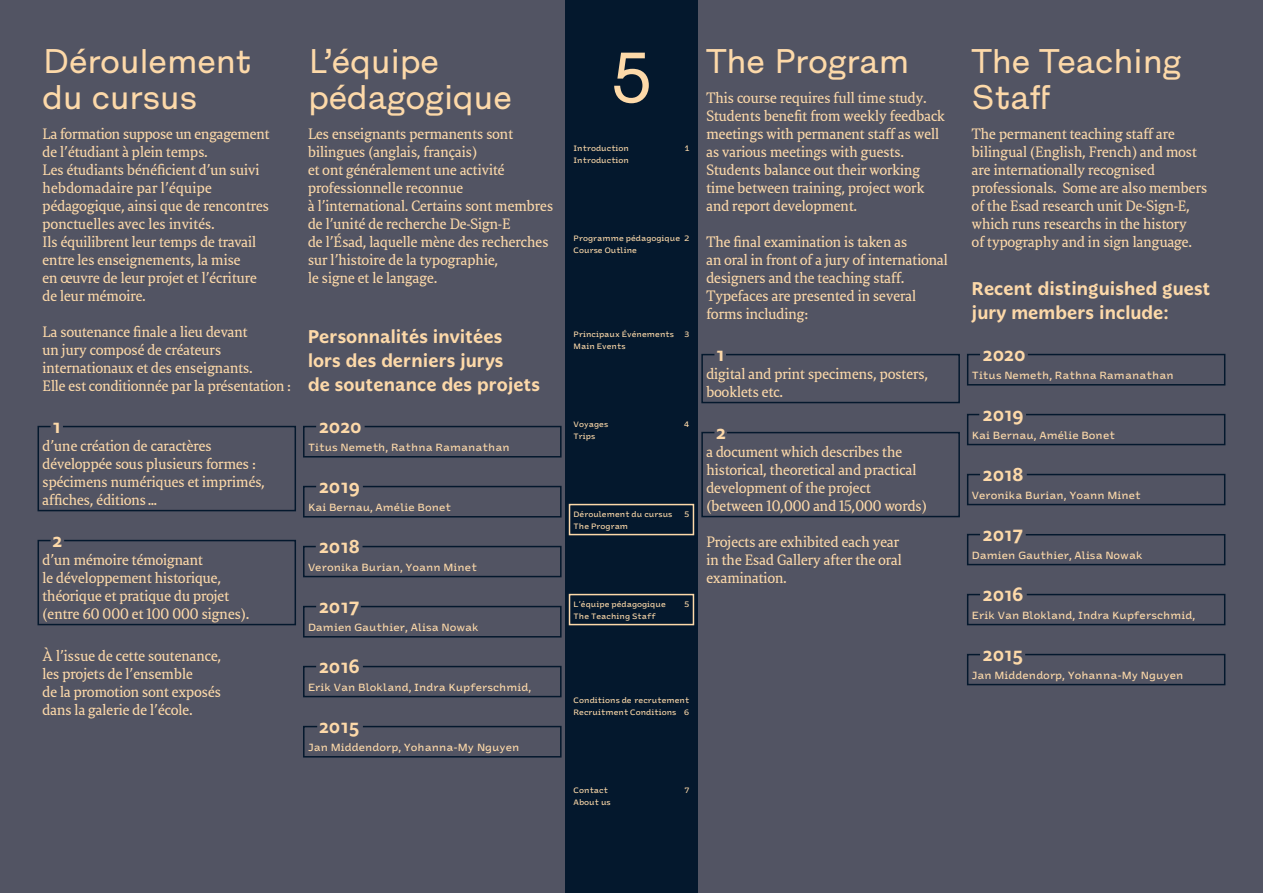
<style>
.page{position:relative;width:1263px;height:893px;background:#fff}
.page>*{position:absolute;margin:0;border:0;box-sizing:border-box;transform-origin:0 0}
.t1{font:75px "Welfare Grot";color:#fdd9a9}
.t2{font:36px/36px "Welfare Grot";color:#fdd9a9}
.t3{font:700 18px/24px "Safar";color:#fdd9a9}
.t4{font:15px/18px "Neel Serif";color:#fdd9a9}
.t5{font:12px "Tiga Micro";color:#fdd9a9}
.t6{font:9px/12px "Tiga Micro";color:#fdd9a9}
</style>
<div class="page">
<div style="left:0;top:0;width:565px;height:893px;background:#525463"></div>
<div style="left:698px;top:0;width:565px;height:893px;background:#525463"></div>
<div style="left:565px;top:0;width:133px;height:893px;background:#04182d"></div>
<div style="left:569px;top:504px;width:125px;height:31px;border:2px solid #fdd9a9"></div>
<div style="left:569px;top:594px;width:125px;height:31px;border:2px solid #fdd9a9"></div>
<svg style="left:37px;top:425px;width:525px;height:93px"></svg>
<svg style="left:37px;top:539px;width:525px;height:99px"></svg>
<svg style="left:303px;top:665px;width:259px;height:33px"></svg>
<svg style="left:303px;top:725px;width:259px;height:33px"></svg>
<svg style="left:701px;top:353px;width:525px;height:51px"></svg>
<svg style="left:701px;top:413px;width:525px;height:105px"></svg>
<svg style="left:967px;top:533px;width:259px;height:33px"></svg>
<svg style="left:967px;top:653px;width:259px;height:33px"></svg>
<svg style="left:967px;top:593px;width:259px;height:33px"></svg>
<h2 class="t2" style="left:43px;top:43px;width:211px">Déroulement du cursus</h2>
<p class="t4" style="left:43px;top:124px;width:228px">La formation suppose un engagement de l’étudiant à plein temps.<br>Les étudiants bénéficient d’un suivi hebdomadaire par l’équipe pédagogique, ainsi que de rencontres ponctuelles avec les invités.<br>Ils équilibrent leur temps de travail entre les enseignements, la mise<br>en œuvre de leur projet et l’écriture de leur mémoire.</p>
<p class="t4" style="left:43px;top:322px;width:250px">La soutenance finale a lieu devant<br>un jury composé de créateurs internationaux et des enseignants.<br>Elle est conditionnée par la présentation :</p>
<p class="t3" style="left:52px;top:414px;width:10px">1</p>
<p class="t4" style="left:43px;top:436px;width:224px">d’une création de caractères développée sous plusieurs formes : spécimens numériques et imprimés, affiches, éditions…</p>
<p class="t3" style="left:52px;top:528px;width:12px">2</p>
<p class="t4" style="left:43px;top:550px;width:208px">d’un mémoire témoignant<br>le développement historique, théorique et pratique du projet (entre 60 000 et 100 000 signes).</p>
<p class="t4" style="left:43px;top:646px;width:180px">À l’issue de cette soutenance, les projets de l’ensemble<br>de la promotion sont exposés dans la galerie de l’école.</p>
<h2 class="t2" style="left:308px;top:43px;width:205px">L’équipe pédagogique</h2>
<p class="t4" style="left:308px;top:124px;width:247px">Les enseignants permanents sont bilingues (anglais, français)<br>et ont généralement une activité professionnelle reconnue<br>à l’international. Certains sont membres de l’unité de recherche De-Sign-E<br>de l’Ésad, laquelle mène des recherches sur l’histoire de la typographie,<br>le signe et le langage.</p>
<p class="t3" style="left:308px;top:324px;width:233px">Personnalités invitées<br>lors des derniers jurys<br>de soutenance des projets</p>
<p class="t3" style="left:319px;top:414px;width:44px">2020</p>
<p class="t5" style="left:308px;top:439px;width:203px">Titus Nemeth, Rathna Ramanathan</p>
<p class="t3" style="left:319px;top:474px;width:42px">2019</p>
<p class="t5" style="left:308px;top:499px;width:145px">Kai Bernau, Amélie Bonet</p>
<p class="t3" style="left:319px;top:534px;width:42px">2018</p>
<p class="t5" style="left:308px;top:559px;width:170px">Veronika Burian, Yoann Minet</p>
<p class="t3" style="left:319px;top:594px;width:42px">2017</p>
<p class="t5" style="left:308px;top:619px;width:172px">Damien Gauthier, Alisa Nowak</p>
<p class="t3" style="left:319px;top:654px;width:42px">2016</p>
<p class="t5" style="left:308px;top:679px;width:225px">Erik Van Blokland, Indra Kupferschmid,</p>
<p class="t3" style="left:319px;top:714px;width:42px">2015</p>
<p class="t5" style="left:308px;top:739px;width:213px">Jan Middendorp, Yohanna-My Nguyen</p>
<h1 class="t1" style="left:609px;top:34px;width:46px">5</h1>
<p class="t6" style="left:574px;top:141px;width:57px">Introduction</p>
<p class="t6" style="left:685px;top:141px;width:6px">1</p>
<p class="t6" style="left:574px;top:153px;width:57px">Introduction</p>
<p class="t6" style="left:574px;top:231px;width:117px">Programme pédagogique 2<br>Course Outline</p>
<p class="t6" style="left:574px;top:327px;width:117px">Principaux Événements 3</p>
<p class="t6" style="left:574px;top:339px;width:54px">Main Events</p>
<p class="t6" style="left:574px;top:417px;width:36px">Voyages</p>
<p class="t6" style="left:684px;top:417px;width:7px">4</p>
<p class="t6" style="left:574px;top:429px;width:23px">Trips</p>
<p class="t6" style="left:574px;top:507px;width:100px">Déroulement du cursus</p>
<p class="t6" style="left:684px;top:507px;width:6px">5</p>
<p class="t6" style="left:574px;top:519px;width:56px">The Program</p>
<p class="t6" style="left:574px;top:597px;width:94px">L’équipe pédagogique</p>
<p class="t6" style="left:684px;top:597px;width:6px">5</p>
<p class="t6" style="left:574px;top:609px;width:83px">The Teaching Staff</p>
<h2 class="t2" style="left:706px;top:43px;width:204px">The Program</h2>
<p class="t4" style="left:706px;top:88px;width:240px">This course requires full time study.<br>Students benefit from weekly feedback meetings with permanent staff as well as various meetings with guests.<br>Students balance out their working time between training, project work and report development.</p>
<p class="t4" style="left:706px;top:232px;width:243px">The final examination is taken as<br>an oral in front of a jury of international designers and the teaching staff.<br>Typefaces are presented in several forms including:</p>
<p class="t3" style="left:716px;top:342px;width:10px">1</p>
<p class="t4" style="left:706px;top:364px;width:223px">digital and print specimens, posters, booklets etc.</p>
<p class="t3" style="left:716px;top:420px;width:12px">2</p>
<p class="t4" style="left:706px;top:442px;width:222px">a document which describes the historical, theoretical and practical development of the project (between 10,000 and 15,000 words)</p>
<p class="t4" style="left:706px;top:532px;width:197px">Projects are exhibited each year in the Esad Gallery after the oral examination.</p>
<p class="t6" style="left:574px;top:693px;width:117px">Conditions de recrutement<br>Recruitment Conditions 6</p>
<p class="t6" style="left:574px;top:783px;width:36px">Contact</p>
<p class="t6" style="left:684px;top:783px;width:7px">7</p>
<p class="t6" style="left:574px;top:795px;width:39px">About us</p>
<h2 class="t2" style="left:972px;top:43px;width:211px">The Teaching<br>Staff</h2>
<p class="t4" style="left:972px;top:124px;width:237px">The permanent teaching staff are bilingual (English, French) and most are internationally recognised professionals. Some are also members of the Esad research unit De-Sign-E, which runs researchs in the history<br>of typography and in sign language.</p>
<p class="t3" style="left:972px;top:276px;width:240px">Recent distinguished guest jury members include:</p>
<p class="t3" style="left:982px;top:342px;width:44px">2020</p>
<p class="t5" style="left:972px;top:367px;width:203px">Titus Nemeth, Rathna Ramanathan</p>
<p class="t3" style="left:982px;top:402px;width:42px">2019</p>
<p class="t5" style="left:972px;top:427px;width:145px">Kai Bernau, Amélie Bonet</p>
<p class="t3" style="left:982px;top:462px;width:42px">2018</p>
<p class="t5" style="left:972px;top:487px;width:170px">Veronika Burian, Yoann Minet</p>
<p class="t3" style="left:982px;top:522px;width:42px">2017</p>
<p class="t5" style="left:972px;top:547px;width:172px">Damien Gauthier, Alisa Nowak</p>
<p class="t3" style="left:982px;top:582px;width:42px">2016</p>
<p class="t5" style="left:972px;top:607px;width:225px">Erik Van Blokland, Indra Kupferschmid,</p>
<p class="t3" style="left:982px;top:642px;width:42px">2015</p>
<p class="t5" style="left:972px;top:667px;width:213px">Jan Middendorp, Yohanna-My Nguyen</p>
</div>
